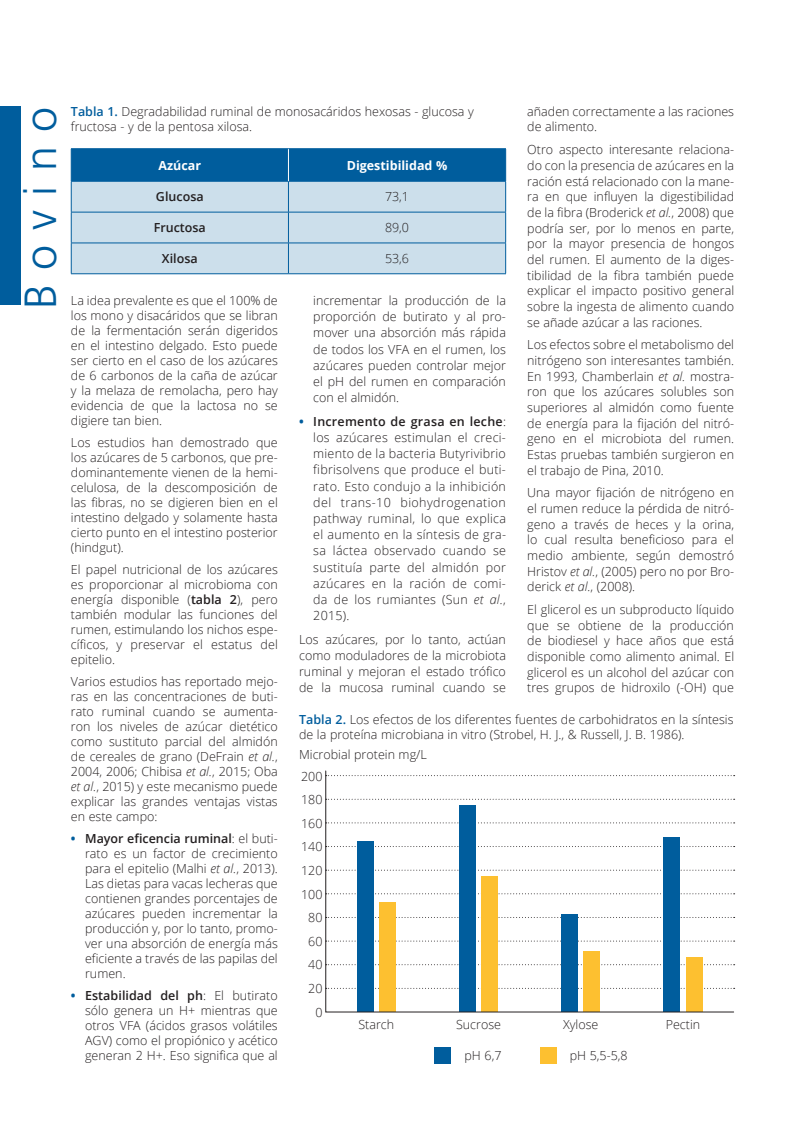
<style>
.page{position:relative;width:798px;height:1134px;background:#fff}
.page>*{position:absolute;margin:0;border:0;box-sizing:border-box;transform-origin:0 0}
.t1{font:300 45px "Frutiger LT Std";letter-spacing:.325em;color:#005d9d}
.t2{font:300 12.5px/15px "Open Sans";color:#231f20;text-align:justify}
.t3{font:700 12.5px "Open Sans";color:#fff}
.t4{font:600 12.5px "Open Sans";color:#231f20}
.s1{font-style:italic}
.s2{font-weight:600;color:#005d9d}
.s3{font-weight:600}
.s4{font-weight:700;color:#005d9d}
</style>
<div class="page">
<div style="left:72px;top:149px;width:433px;height:32px;background:#005d9d"></div>
<div style="left:72px;top:182px;width:433px;height:91px;background:#ccdfeb"></div>
<hr style="left:71px;top:148px;width:217px;height:1px;background:#005d9d">
<hr style="left:71px;top:149px;width:1px;height:32px;background:#005d9d">
<hr style="left:71px;top:181px;width:217px;height:1px;background:#005d9d">
<hr style="left:288px;top:181px;width:218px;height:1px;background:#005d9d">
<hr style="left:71px;top:182px;width:1px;height:30px;background:#005d9d">
<hr style="left:288px;top:182px;width:1px;height:30px;background:#005d9d">
<hr style="left:505px;top:182px;width:1px;height:30px;background:#005d9d">
<hr style="left:71px;top:212px;width:217px;height:1px;background:#005d9d">
<hr style="left:71px;top:212px;width:1px;height:31px;background:#005d9d">
<hr style="left:288px;top:212px;width:218px;height:1px;background:#005d9d">
<hr style="left:288px;top:212px;width:1px;height:31px;background:#005d9d">
<hr style="left:505px;top:212px;width:1px;height:31px;background:#005d9d">
<hr style="left:71px;top:243px;width:217px;height:1px;background:#005d9d">
<hr style="left:71px;top:243px;width:1px;height:30px;background:#005d9d">
<hr style="left:288px;top:243px;width:218px;height:1px;background:#005d9d">
<hr style="left:288px;top:243px;width:1px;height:30px;background:#005d9d">
<hr style="left:505px;top:243px;width:1px;height:30px;background:#005d9d">
<hr style="left:71px;top:273px;width:217px;height:1px;background:#005d9d">
<hr style="left:288px;top:273px;width:218px;height:1px;background:#005d9d">
<hr style="left:288px;top:149px;width:1px;height:32px;background:#fff">
<hr style="left:288px;top:148px;width:218px;height:1px;background:#005d9d">
<hr style="left:505px;top:149px;width:1px;height:32px;background:#005d9d">
<div style="left:434px;top:1047px;width:16px;height:16px;background:#005d9d"></div>
<div style="left:540px;top:1047px;width:16px;height:16px;background:#fdc030"></div>
<svg style="left:325px;top:770px;width:409px;height:243px"></svg>
<div style="left:0;top:107px;width:21px;height:198px;background:#005d9d"></div>
<h1 class="t1" style="left:15px;top:309px;width:204px;rotate:-90deg">Bovino</h1>
<p class="t2" style="left:527px;top:103px;width:208px;line-height:15.6px">añaden correctamente a las raciones de alimento.</p>
<p class="t2" style="left:527px;top:142px;width:208px;line-height:15.6px">Otro aspecto interesante relaciona&shy;do con la presencia de azúcares en la ración está relacionado con la mane&shy;ra en que influyen la digestibilidad de la fibra (Broderick <span class="s1">et al.</span>, 2008) que podría ser, por lo menos en parte, por la mayor presencia de hongos del rumen. El aumento de la diges&shy;tibilidad de la fibra también puede explicar el impacto positivo general sobre la ingesta de alimento cuando se añade azúcar a las raciones.</p>
<p class="t2" style="left:527px;top:337px;width:208px;line-height:15.6px">Los efectos sobre el metabolismo del nitrógeno son interesantes también.<br>En 1993, Chamberlain <span class="s1">et al.</span> mostra&shy;ron que los azúcares solubles son superiores al almidón como fuente de energía para la fijación del nitró&shy;geno en el microbiota del rumen.<br>Estas pruebas también surgieron en el trabajo de Pina, 2010.</p>
<p class="t2" style="left:527px;top:485px;width:208px;line-height:15.6px">Una mayor fijación de nitrógeno en el rumen reduce la pérdida de nitró&shy;geno a través de heces y la orina, lo cual resulta beneficioso para el medio ambiente, según demostró Hristov <span class="s1">et al.</span>, (2005) pero no por Bro&shy;derick <span class="s1">et al.</span>, (2008).</p>
<p class="t2" style="left:527px;top:601px;width:208px;line-height:15.6px">El glicerol es un subproducto líquido que se obtiene de la producción de biodiesel y hace años que está disponible como alimento animal. El glicerol es un alcohol del azúcar con tres grupos de hidroxilo (-OH) que</p>
<p class="t2" style="left:71px;top:104px;width:404px"><span class="s2">Tabla 1.</span> Degradabilidad ruminal de monosacáridos hexosas - glucosa y fructosa - y de la pentosa xilosa.</p>
<p class="t3" style="left:158px;top:156px;width:44px">Azúcar</p>
<p class="t3" style="left:346px;top:156px;width:102px">Digestibilidad %</p>
<p class="t4" style="left:156px;top:188px;width:49px">Glucosa</p>
<p class="t2" style="left:385px;top:189px;width:26px">73,1</p>
<p class="t4" style="left:154px;top:219px;width:54px">Fructosa</p>
<p class="t2" style="left:385px;top:220px;width:26px">89,0</p>
<p class="t4" style="left:162px;top:250px;width:37px">Xilosa</p>
<p class="t2" style="left:385px;top:251px;width:26px">53,6</p>
<p class="t2" style="left:71px;top:292px;width:208px">La idea prevalente es que el 100% de los mono y disacáridos que se libran de la fermentación serán digeridos en el intestino delgado. Esto puede ser cierto en el caso de los azúcares de 6 carbonos de la caña de azúcar y la melaza de remolacha, pero hay evidencia de que la lactosa no se digiere tan bien.</p>
<p class="t2" style="left:71px;top:434px;width:208px">Los estudios han demostrado que los azúcares de 5 carbonos, que pre&shy;dominantemente vienen de la hemi&shy;celulosa, de la descomposición de las fibras, no se digieren bien en el intestino delgado y solamente hasta cierto punto en el intestino posterior (hindgut).</p>
<p class="t2" style="left:71px;top:562px;width:208px">El papel nutricional de los azúcares es proporcionar al microbioma con energía disponible (<span class="s3">tabla 2</span>), pero también modular las funciones del rumen, estimulando los nichos espe&shy;cíficos, y preservar el estatus del epitelio.</p>
<p class="t2" style="left:71px;top:674px;width:208px">Varios estudios has reportado mejo&shy;ras en las concentraciones de buti&shy;rato ruminal cuando se aumenta&shy;ron los niveles de azúcar dietético como sustituto parcial del almidón de cereales de grano (DeFrain <span class="s1">et al.</span>, 2004, 2006; Chibisa <span class="s1">et al.</span>, 2015; Oba <span class="s1">et al.</span>, 2015) y este mecanismo puede explicar las grandes ventajas vistas en este campo:</p>
<p class="t2" style="left:85px;top:831px;width:194px;text-indent:-14px"><span class="s4">•</span> <span class="s3">Mayor eficencia ruminal</span>: el buti&shy;rato es un factor de crecimiento para el epitelio (Malhi <span class="s1">et al.</span>, 2013).<br>Las dietas para vacas lecheras que contienen grandes porcentajes de azúcares pueden incrementar la producción y, por lo tanto, promo&shy;ver una absorción de energía más eficiente a través de las papilas del rumen.</p>
<p class="t2" style="left:85px;top:988px;width:194px;text-indent:-14px"><span class="s4">•</span> <span class="s3">Estabilidad del ph</span>: El butirato sólo genera un H+ mientras que otros VFA (ácidos grasos volátiles AGV) como el propiónico y acético generan 2 H+. Eso significa que al</p>
<p class="t2" style="left:313px;top:292px;width:194px;line-height:16.2px">incrementar la producción de la proporción de butirato y al pro&shy;mover una absorción más rápida de todos los VFA en el rumen, los azúcares pueden controlar mejor el pH del rumen en comparación con el almidón.</p>
<p class="t2" style="left:313px;top:413px;width:194px;line-height:16.2px;text-indent:-14px"><span class="s4">•</span> <span class="s3">Incremento de grasa en leche</span>: los azúcares estimulan el creci&shy;miento de la bacteria Butyrivibrio fibrisolvens que produce el buti&shy;rato. Esto condujo a la inhibición del trans-10 biohydrogenation pathway ruminal, lo que explica el aumento en la síntesis de gra&shy;sa láctea observado cuando se sustituía parte del almidón por azúcares en la ración de comi&shy;da de los rumiantes (Sun <span class="s1">et al.</span>, 2015).</p>
<p class="t2" style="left:299px;top:631px;width:208px;line-height:16.2px">Los azúcares, por lo tanto, actúan como moduladores de la microbiota ruminal y mejoran el estado trófico de la mucosa ruminal cuando se</p>
<p class="t2" style="left:299px;top:711px;width:436px"><span class="s2">Tabla 2.</span> Los efectos de los diferentes fuentes de carbohidratos en la síntesis de la proteína microbiana in vitro (Strobel, H. J., &amp; Russell, J. B. 1986).</p>
<p class="t2" style="left:301px;top:764px;width:23px;line-height:23.6px;text-align:right">200<br>180<br>160<br>140<br>120<br>100<br>80<br>60<br>40<br>20<br>0</p>
<p class="t2" style="left:299px;top:747px;width:129px">Microbial protein mg/L</p>
<p class="t2" style="left:358px;top:1017px;width:37px">Starch</p>
<p class="t2" style="left:456px;top:1017px;width:47px">Sucrose</p>
<p class="t2" style="left:563px;top:1017px;width:37px">Xylose</p>
<p class="t2" style="left:665px;top:1017px;width:36px">Pectin</p>
<p class="t2" style="left:464px;top:1047px;width:38px">pH 6,7</p>
<p class="t2" style="left:569px;top:1047px;width:59px">pH 5,5-5,8</p>
</div>
